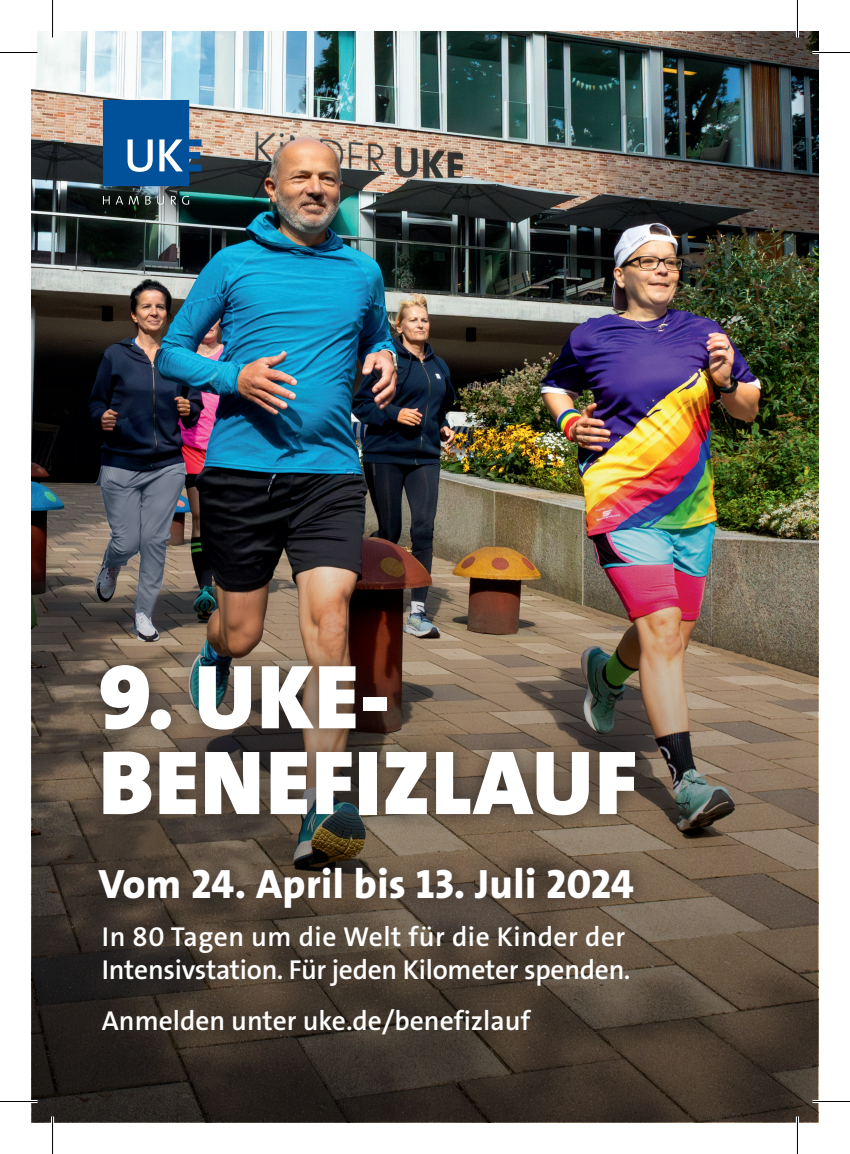
<style>
.page{position:relative;width:850px;height:1154px;background:#fff}
.page>*{position:absolute;margin:0;border:0;box-sizing:border-box;transform-origin:0 0}
.t1{font:900 92px/85.8px "The Sans";letter-spacing:.015em;color:#fff}
.t2{font:800 41.25px "The Sans";letter-spacing:.01em;color:#fff}
.t3{font:600 27.5px/33px "The Sans";color:#fff}
</style>
<div class="page">
<img style="left:31px;top:31px;width:787px;height:421px">
<img style="left:33px;top:454px;width:783px;height:667px">
<div style="left:83px;top:851px;width:566px;height:72px;background:#231f20;opacity:.75"></div>
<div style="left:81px;top:645px;width:573px;height:190px;background:#231f20;opacity:.75"></div>
<img style="left:103px;top:100px;width:98px;height:162px">
<hr style="left:0;top:51px;width:38px;height:3px;background:#fff">
<hr style="left:812px;top:51px;width:37px;height:3px;background:#fff">
<hr style="left:0;top:1100px;width:38px;height:3px;background:#fff">
<hr style="left:812px;top:1100px;width:37px;height:3px;background:#fff">
<hr style="left:51px;top:0;width:3px;height:38px;background:#fff">
<hr style="left:51px;top:1116px;width:3px;height:38px;background:#fff">
<hr style="left:795px;top:0;width:3px;height:38px;background:#fff">
<hr style="left:795px;top:1116px;width:3px;height:38px;background:#fff">
<hr style="left:0;top:52px;width:38px;height:1px;background:#000">
<hr style="left:812px;top:52px;width:37px;height:1px;background:#000">
<hr style="left:0;top:1101px;width:38px;height:1px;background:#000">
<hr style="left:812px;top:1101px;width:37px;height:1px;background:#000">
<hr style="left:52px;top:0;width:1px;height:38px;background:#000">
<hr style="left:52px;top:1116px;width:1px;height:38px;background:#000">
<hr style="left:796px;top:0;width:1px;height:38px;background:#000">
<hr style="left:796px;top:1116px;width:1px;height:38px;background:#000">
<h1 class="t1" style="left:98px;top:655px;width:540px">9. UKE-<br>BENEFIZLAUF</h1>
<h2 class="t2" style="left:98px;top:857px;width:537px">Vom 24. April bis 13. Juli 2024</h2>
<p class="t3" style="left:102px;top:921px;width:529px">In 80 Tagen um die Welt für die Kinder der<br>Intensivstation. Für jeden Kilometer spenden.</p>
<p class="t3" style="left:102px;top:1005px;width:430px">Anmelden unter uke.de/benefizlauf</p>
</div>
